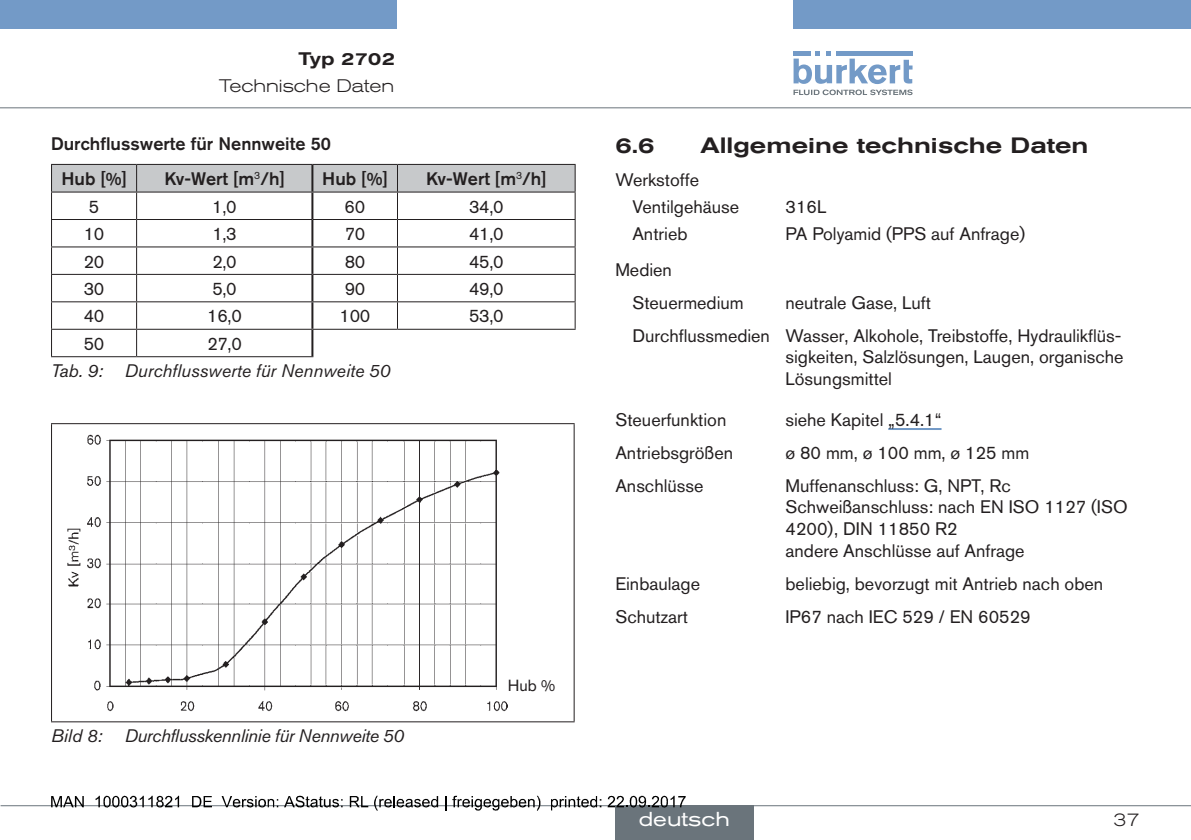
<style>
.page{position:relative;width:1191px;height:840px;background:#fff}
.page>*{position:absolute;margin:0;border:0;box-sizing:border-box;transform-origin:0 0}
.t1{font:500 expanded 22px "Akzidenz Grotesk BQ";color:#231f20}
.t2{font:expanded 20px "Akzidenz Grotesk BQ";color:#fff}
.t3{font:18px/21.6px "Akzidenz Grotesk BQ";color:#231f20}
.t4{font:500 18px/35px "Akzidenz Grotesk BQ";color:#231f20}
.t5{font:italic 18px "Akzidenz Grotesk BQ";letter-spacing:-.02em;color:#231f20}
.t6{font:italic 18px "Akzidenz Grotesk BQ";color:#231f20}
.t7{font:300 expanded 18px "Akzidenz Grotesk BQ";color:#231f20}
.t8{font:500 expanded 18px "Akzidenz Grotesk BQ";color:#231f20}
.t9{font:16px "Akzidenz Grotesk BQ";color:#231f20}
</style>
<div class="page">
<div style="left:0;top:0;width:396px;height:28px;background:#739ac7"></div>
<div style="left:793px;top:0;width:398px;height:28px;background:#739ac7"></div>
<svg style="left:793px;top:51px;width:119px;height:44px"></svg>
<hr style="left:0;top:107px;width:1191px;height:1px;background:#6a747b">
<hr style="left:51px;top:356px;width:86px;height:1px;background:#231f20">
<svg style="left:51px;top:164px;width:524px;height:192px"></svg>
<hr style="left:137px;top:328px;width:175px;height:1px;background:#231f20">
<hr style="left:137px;top:356px;width:176px;height:1px;background:#231f20">
<hr style="left:311px;top:329px;width:2px;height:27px;background:#231f20">
<hr style="left:312px;top:328px;width:85px;height:1px;background:#231f20">
<hr style="left:397px;top:328px;width:178px;height:1px;background:#231f20">
<hr style="left:51px;top:423px;width:523px;height:1px;background:#231f20">
<hr style="left:51px;top:424px;width:1px;height:297px;background:#231f20">
<hr style="left:573px;top:424px;width:1px;height:297px;background:#231f20">
<hr style="left:51px;top:721px;width:523px;height:1px;background:#231f20">
<img style="left:67px;top:434px;width:440px;height:278px">
<hr style="left:888px;top:428px;width:53px;height:2px;background:#739ac7">
<hr style="left:1px;top:804px;width:1190px;height:1px;background:#6a747b">
<div style="left:615px;top:805px;width:139px;height:34px;background:#6a747b"></div>
<svg style="left:51px;top:796px;width:33px;height:10px"></svg>
<svg style="left:96px;top:795px;width:83px;height:12px"></svg>
<svg style="left:192px;top:796px;width:20px;height:10px"></svg>
<svg style="left:222px;top:796px;width:56px;height:11px"></svg>
<svg style="left:284px;top:795px;width:58px;height:12px"></svg>
<svg style="left:350px;top:796px;width:18px;height:10px"></svg>
<svg style="left:374px;top:795px;width:64px;height:15px"></svg>
<svg style="left:445px;top:796px;width:1px;height:14px"></svg>
<svg style="left:452px;top:795px;width:88px;height:15px"></svg>
<svg style="left:551px;top:796px;width:50px;height:14px"></svg>
<svg style="left:607px;top:795px;width:78px;height:12px"></svg>
<p class="t8" style="left:298px;top:48px;width:98px">Typ 2702</p>
<p class="t7" style="left:219px;top:76px;width:176px">Technische Daten</p>
<p class="t4" style="left:61px;top:126px;width:271px;text-indent:-10px">Durchflusswerte für N ennweite 50<br>Hub [%]</p>
<p class="t4" style="left:164px;top:161px;width:122px">Kv-Wert [m<sup>3</sup>/h]</p>
<p class="t4" style="left:322px;top:161px;width:67px">Hub [%]</p>
<p class="t4" style="left:426px;top:161px;width:122px">Kv-Wert [m<sup>3</sup>/h]</p>
<p class="t3" style="left:89px;top:195px;width:12px">5</p>
<p class="t3" style="left:212px;top:195px;width:26px">1,0</p>
<p class="t3" style="left:345px;top:195px;width:22px">60</p>
<p class="t3" style="left:469px;top:195px;width:36px">34,0</p>
<p class="t3" style="left:84px;top:223px;width:22px">10</p>
<p class="t3" style="left:212px;top:223px;width:26px">1,3</p>
<p class="t3" style="left:345px;top:223px;width:22px">70</p>
<p class="t3" style="left:469px;top:223px;width:36px">41,0</p>
<p class="t3" style="left:84px;top:250px;width:22px">20</p>
<p class="t3" style="left:212px;top:250px;width:26px">2,0</p>
<p class="t3" style="left:345px;top:250px;width:22px">80</p>
<p class="t3" style="left:469px;top:250px;width:36px">45,0</p>
<p class="t3" style="left:84px;top:278px;width:22px">30</p>
<p class="t3" style="left:212px;top:278px;width:26px">5,0</p>
<p class="t3" style="left:345px;top:278px;width:22px">90</p>
<p class="t3" style="left:469px;top:278px;width:36px">49,0</p>
<p class="t3" style="left:84px;top:305px;width:22px">40</p>
<p class="t3" style="left:207px;top:305px;width:36px">16,0</p>
<p class="t3" style="left:340px;top:305px;width:32px">100</p>
<p class="t3" style="left:469px;top:305px;width:36px">53,0</p>
<p class="t3" style="left:84px;top:332px;width:22px">50</p>
<p class="t3" style="left:207px;top:332px;width:36px">27,0</p>
<p class="t6" style="left:51px;top:359px;width:341px">Tab. 9: Durchflusswerte für Nennweite 50</p>
<p class="t5" style="left:51px;top:724px;width:354px">Bild 8: Durchflusskennlinie für Nennweite 50</p>
<p class="t9" style="left:508px;top:676px;width:49px">Hub %</p>
<p class="t1" style="left:615px;top:132px;width:41px">6.6</p>
<p class="t1" style="left:700px;top:132px;width:390px">Allgemeine technische Daten</p>
<p class="t3" style="left:632px;top:166px;width:108px;line-height:27.2px;text-indent:-17px">Werkstoffe<br>Ventilgehäuse</p>
<p class="t3" style="left:785px;top:196px;width:42px">316L</p>
<p class="t3" style="left:632px;top:223px;width:57px">Antrieb</p>
<p class="t3" style="left:785px;top:223px;width:241px">PA Polyamid (PPS auf Anfrage)</p>
<p class="t3" style="left:632px;top:252px;width:113px;line-height:33px;text-indent:-17px">Medien<br>Steuermedium</p>
<p class="t3" style="left:632px;top:285px;width:491px;line-height:33px;text-indent:153px">neutrale Gase, Luft<br>Durchflussmedien Wasser, Alkohole, Treibstoffe, Hydraulikflüs-</p>
<p class="t3" style="left:785px;top:346px;width:339px">sigkeiten, Salzlösungen, Laugen, organische<br>Lösungsmittel</p>
<p class="t3" style="left:615px;top:408px;width:113px">Steuerfunktion</p>
<p class="t3" style="left:785px;top:408px;width:157px">siehe Kapitel „5.4.1“</p>
<p class="t3" style="left:615px;top:441px;width:119px">Antriebsgrößen</p>
<p class="t3" style="left:785px;top:441px;width:245px">ø 80 mm, ø 100 mm, ø 125 mm</p>
<p class="t3" style="left:615px;top:474px;width:90px">Anschlüsse</p>
<p class="t3" style="left:785px;top:474px;width:344px">Muffenanschluss: G, NPT, Rc<br>Schweißanschluss: nach EN ISO 1127 (ISO<br>4200), DIN 11850 R2<br>andere Anschlüsse auf Anfrage</p>
<p class="t3" style="left:615px;top:572px;width:86px">Einbaulage</p>
<p class="t3" style="left:785px;top:572px;width:319px">beliebig, bevorzugt mit Antrieb nach oben</p>
<p class="t3" style="left:615px;top:605px;width:74px">Schutzart</p>
<p class="t3" style="left:785px;top:605px;width:247px">IP67 nach IEC 529 / EN 60529</p>
<p class="t2" style="left:638px;top:807px;width:93px">deutsch</p>
<p class="t7" style="left:1113px;top:808px;width:28px">37</p>
</div>
